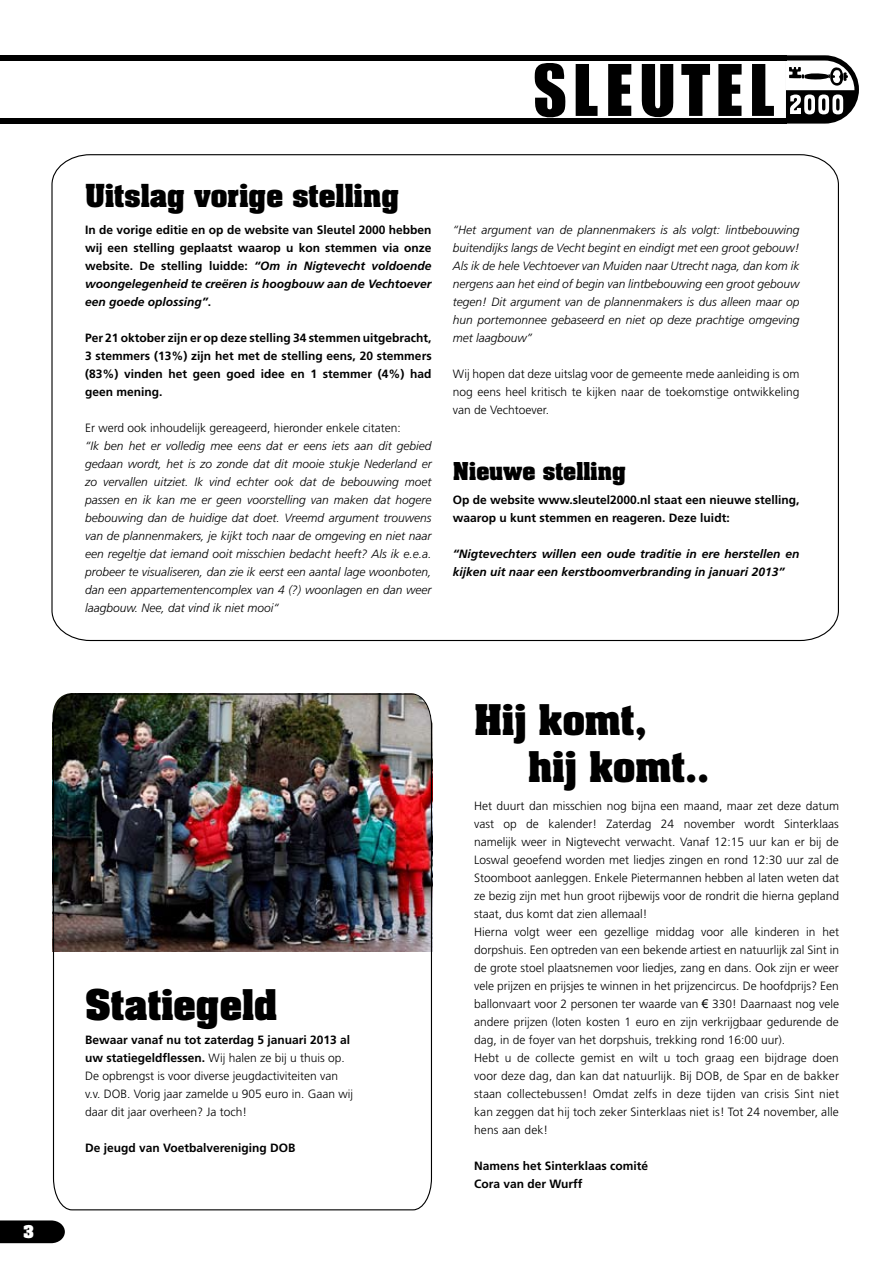
<style>
.page{position:relative;width:893px;height:1263px;background:#fff}
.page>*{position:absolute;margin:0;border:0;box-sizing:border-box;transform-origin:0 0}
.t1{font:700 36px/46.5px "Aachen";color:#000}
.t2{font:700 27px "Aachen";color:#000}
.t3{font:700 21px "Aachen";color:#000}
.t4{font:700 15px "Aachen";color:#fff}
.t5{font:300 12px/18px "Frutiger";color:#000}
.t6{font:italic 300 12px/18px "Frutiger";color:#000;text-align:justify}
.t7{font:700 12px/18px "Frutiger CE";color:#000}
.t8{font:300 12px/18px "Frutiger CE";color:#000}
.t9{font:italic 700 12px/18px "Frutiger CE";color:#000}
.s1{font-style:italic}
.s2{font-weight:700}
.s3{font-family:"Arial";font-weight:400}
</style>
<div class="page">
<svg style="left:786px;top:55px;width:73px;height:69px"></svg>
<div style="left:0;top:55px;width:786px;height:6px;background:#000"></div>
<div style="left:0;top:118px;width:786px;height:6px;background:#000"></div>
<svg style="left:535px;top:63px;width:31px;height:55px"></svg>
<svg style="left:576px;top:64px;width:22px;height:52px"></svg>
<svg style="left:608px;top:64px;width:23px;height:52px"></svg>
<svg style="left:642px;top:64px;width:31px;height:54px"></svg>
<svg style="left:681px;top:64px;width:29px;height:52px"></svg>
<svg style="left:718px;top:64px;width:24px;height:52px"></svg>
<svg style="left:752px;top:64px;width:22px;height:52px"></svg>
<svg style="left:51px;top:154px;width:788px;height:488px"></svg>
<svg style="left:0;top:1220px;width:65px;height:23px"></svg>
<img style="left:52px;top:693px;width:381px;height:518px">
<svg style="left:52px;top:693px;width:26px;height:46px"></svg>
<svg style="left:404px;top:693px;width:29px;height:47px"></svg>
<p class="t4" style="left:23px;top:1221px;width:12px">3</p>
<h2 class="t2" style="left:85px;top:177px;width:316px">Uitslag vorige stelling</h2>
<p class="t7" style="left:85px;top:221px;width:348px;text-align:justify">In de vorige editie en op de website van Sleutel 2000 hebben wij een stelling geplaatst waarop u kon stemmen via onze website. De stelling luidde: <span class="s1">“Om in Nigtevecht voldoende woongelegenheid te creëren is hoogbouw aan de Vechtoever een goede oplossing”</span>.</p>
<p class="t7" style="left:85px;top:329px;width:348px;text-align:justify">Per 21 oktober zijn er op deze stelling 34 stemmen uitgebracht, 3 stemmers (13%) zijn het met de stelling eens, 20 stemmers (83%) vinden het geen goed idee en 1 stemmer (4%) had geen mening.</p>
<p class="t5" style="left:85px;top:419px;width:317px">Er werd ook inhoudelijk gereageerd, hieronder enkele citaten:</p>
<p class="t6" style="left:85px;top:437px;width:348px">“Ik ben het er volledig mee eens dat er eens iets aan dit gebied gedaan wordt, het is zo zonde dat dit mooie stukje Nederland er zo vervallen uitziet. Ik vind echter ook dat de bebouwing moet passen en ik kan me er geen voorstelling van maken dat hogere bebouwing dan de huidige dat doet. Vreemd argument trouwens van de plannenmakers, je kijkt toch naar de omgeving en niet naar een regeltje dat iemand ooit misschien bedacht heeft? Als ik e.e.a. probeer te visualiseren, dan zie ik eerst een aantal lage woonboten, dan een appartementencomplex van 4 (?) woonlagen en dan weer laagbouw. Nee, dat vind ik niet mooi“</p>
<p class="t6" style="left:453px;top:221px;width:348px">“Het argument van de plannenmakers is als volgt: lintbebouwing buitendijks langs de Vecht begint en eindigt met een groot gebouw!<br>Als ik de hele Vechtoever van Muiden naar Utrecht naga, dan kom ik nergens aan het eind of begin van lintbebouwing een groot gebouw tegen! Dit argument van de plannenmakers is dus alleen maar op hun portemonnee gebaseerd en niet op deze prachtige omgeving met laagbouw”</p>
<p class="t5" style="left:453px;top:365px;width:348px;text-align:justify">Wij hopen dat deze uitslag voor de gemeente mede aanleiding is om nog eens heel kritisch te kijken naar de toekomstige ontwikkeling van de Vechtoever.</p>
<h3 class="t3" style="left:453px;top:456px;width:175px">Nieuwe stelling</h3>
<p class="t7" style="left:453px;top:491px;width:348px">Op de website www.sleutel2000.nl staat een nieuwe stelling, waarop u kunt stemmen en reageren. Deze luidt:</p>
<p class="t9" style="left:453px;top:545px;width:348px">“Nigtevechters willen een oude traditie in ere herstellen en kijken uit naar een kerstboomverbranding in januari 2013”</p>
<h1 class="t1" style="left:85px;top:981px;width:194px">Statiegeld</h1>
<p class="t8" style="left:85px;top:1031px;width:270px"><span class="s2">Bewaar vanaf nu tot zaterdag 5 januari 2013 al uw statiegeldflessen.</span> Wij halen ze bij u thuis op.<br>De opbrengst is voor diverse jeugdactiviteiten van v.v. DOB. Vorig jaar zamelde u 905 euro in. Gaan wij daar dit jaar overheen? Ja toch!</p>
<p class="t7" style="left:85px;top:1139px;width:212px">De jeugd van Voetbalvereniging DOB</p>
<h1 class="t1" style="left:528px;top:696px;width:183px;text-indent:-54px">Hij komt,<br>hij komt..</h1>
<p class="t5" style="left:474px;top:797px;width:366px">Het duurt dan misschien nog bijna een maand, maar zet deze datum vast op de kalender! Zaterdag 24 november wordt Sinterklaas namelijk weer in Nigtevecht verwacht. Vanaf 12:15 uur kan er bij de Loswal geoefend worden met liedjes zingen en rond 12:30 uur zal de Stoomboot aanleggen. Enkele Pietermannen hebben al laten weten dat ze bezig zijn met hun groot rijbewijs voor de rondrit die hierna gepland staat, dus komt dat zien allemaal!<br>Hierna volgt weer een gezellige middag voor alle kinderen in het dorpshuis. Een optreden van een bekende artiest en natuurlijk zal Sint in de grote stoel plaatsnemen voor liedjes, zang en dans. Ook zijn er weer vele prijzen en prijsjes te winnen in het prijzencircus. De hoofdprijs? Een ballonvaart voor 2 personen ter waarde van <span class="s3">€</span> 330! Daarnaast nog vele andere prijzen (loten kosten 1 euro en zijn verkrijgbaar gedurende de dag, in de foyer van het dorpshuis, trekking rond 16:00 uur).<br>Hebt u de collecte gemist en wilt u toch graag een bijdrage doen voor deze dag, dan kan dat natuurlijk. Bij DOB, de Spar en de bakker staan collectebussen! Omdat zelfs in deze tijden van crisis Sint niet kan zeggen dat hij toch zeker Sinterklaas niet is! Tot 24 november, alle hens aan dek!</p>
<p class="t7" style="left:474px;top:1157px;width:176px">Namens het Sinterklaas comité<br>Cora van der Wurff</p>
</div>
